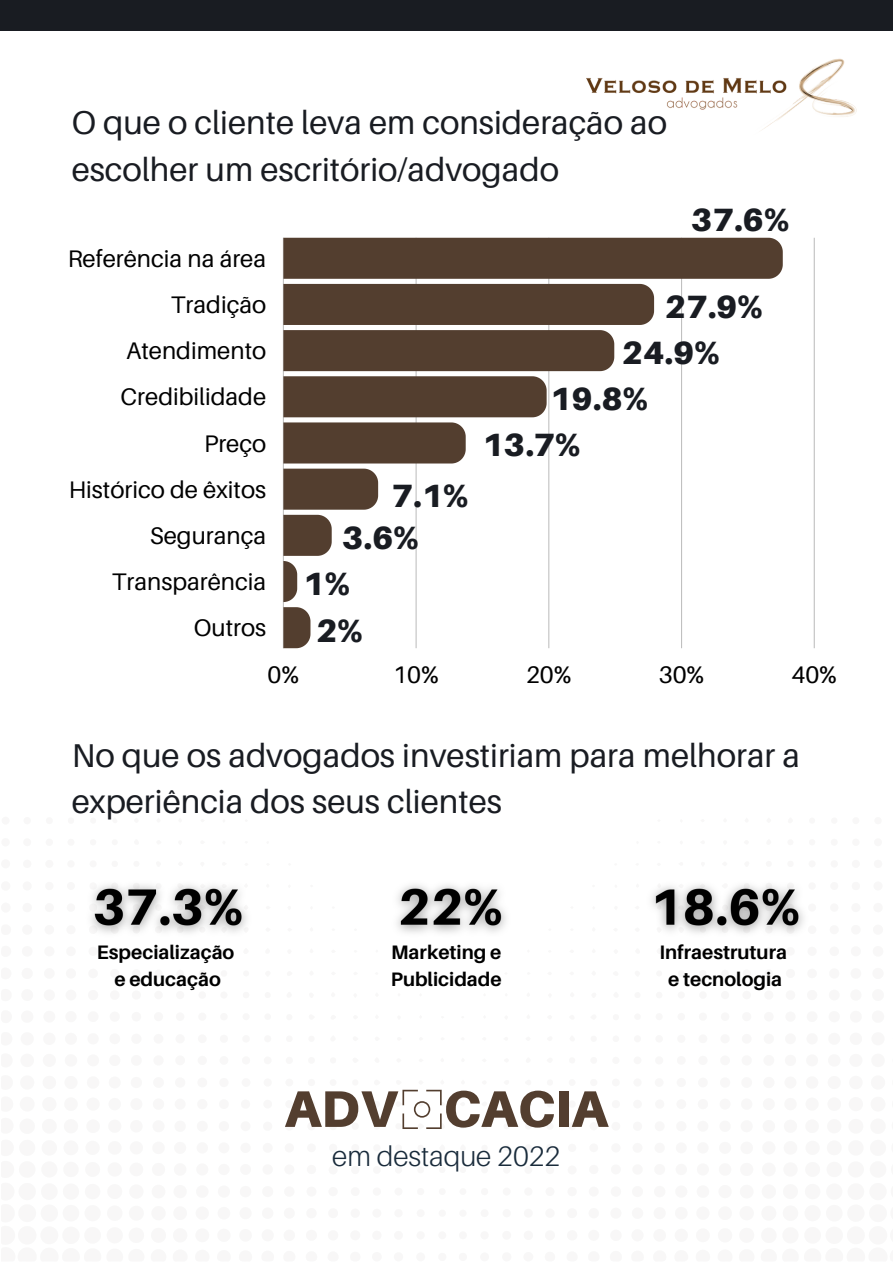
<style>
.page{position:relative;width:893px;height:1264px;background:#fff}
.page>*{position:absolute;margin:0;border:0;box-sizing:border-box;transform-origin:0 0}
.t1{font:900 51.45px "Aileron";color:#533e2f}
.t2{font:33px/46px "Aileron";color:#191c22}
.t3{font:900 32.25px/42.2px "Aileron";color:#191c22}
.t4{font:300 28.2px "Aileron";color:#192b3b}
.t5{font:24px/46.2px "Aileron";color:#000;text-align:right}
.t6{font:700 19.5px/27px "Aileron";color:#000;text-align:center}
</style>
<div class="page">
<div style="left:0;top:0;width:892px;height:31px;background:#191c22"></div>
<div style="left:373px;top:1079px;width:7px;height:6px;background:#f8f7f7;border-radius:3px"></div>
<div style="left:481px;top:1122px;width:6px;height:7px;background:#f8f7f7;border-radius:3px"></div>
<svg style="left:402px;top:1089px;width:40px;height:40px"></svg>
<img style="left:586px;top:58px;width:271px;height:72px">
<hr style="left:283px;top:238px;width:1px;height:410px;background:#000">
<hr style="left:415px;top:238px;width:1px;height:410px;background:#000">
<hr style="left:548px;top:238px;width:1px;height:410px;background:#000">
<hr style="left:681px;top:238px;width:1px;height:410px;background:#000">
<hr style="left:813px;top:238px;width:1px;height:410px;background:#000">
<svg style="left:283px;top:238px;width:499px;height:271px"></svg>
<svg style="left:283px;top:515px;width:49px;height:133px"></svg>
<img style="left:90px;top:883px;width:157px;height:51px">
<img style="left:397px;top:885px;width:109px;height:48px">
<img style="left:652px;top:883px;width:152px;height:51px">
<p class="t2" style="left:72px;top:99px;width:596px">O que o cliente leva em consideração ao escolher um escritório/advogado</p>
<p class="t3" style="left:691px;top:198px;width:99px">37.6%</p>
<p class="t5" style="left:68px;top:235px;width:200px">Referência na área<br>Tradição<br>Atendimento<br>Credibilidade<br>Preço<br>Histórico de êxitos<br>Segurança<br>Transparência<br>Outros</p>
<p class="t3" style="left:342px;top:473px;width:128px;text-indent:50px">7.1%<br>3.6%</p>
<p class="t3" style="left:303px;top:560px;width:61px;line-height:47px;text-align:center">1%<br>2%</p>
<p class="t3" style="left:665px;top:285px;width:99px">27.9%</p>
<p class="t3" style="left:621px;top:331px;width:99px">24.9%</p>
<p class="t3" style="left:550px;top:377px;width:99px">19.8%</p>
<p class="t3" style="left:482px;top:423px;width:99px">13.7%</p>
<p class="t5" style="left:267px;top:651px;width:33px">0%</p>
<p class="t5" style="left:393px;top:651px;width:47px">10%</p>
<p class="t5" style="left:526px;top:651px;width:47px">20%</p>
<p class="t5" style="left:658px;top:651px;width:47px">30%</p>
<p class="t5" style="left:791px;top:651px;width:47px">40%</p>
<p class="t2" style="left:72px;top:732px;width:729px">No que os advogados investiriam para melhorar a experiência dos seus clientes</p>
<p class="t6" style="left:97px;top:938px;width:139px">Especialização e educação</p>
<p class="t6" style="left:391px;top:938px;width:112px;text-align:left">Marketing e<br>Publicidade</p>
<p class="t6" style="left:659px;top:938px;width:129px">Infraestrutura e tecnologia</p>
<h1 class="t1" style="left:285px;top:1076px;width:325px">ADV CACIA</h1>
<p class="t4" style="left:332px;top:1138px;width:230px">em destaque 2022</p>
</div>
